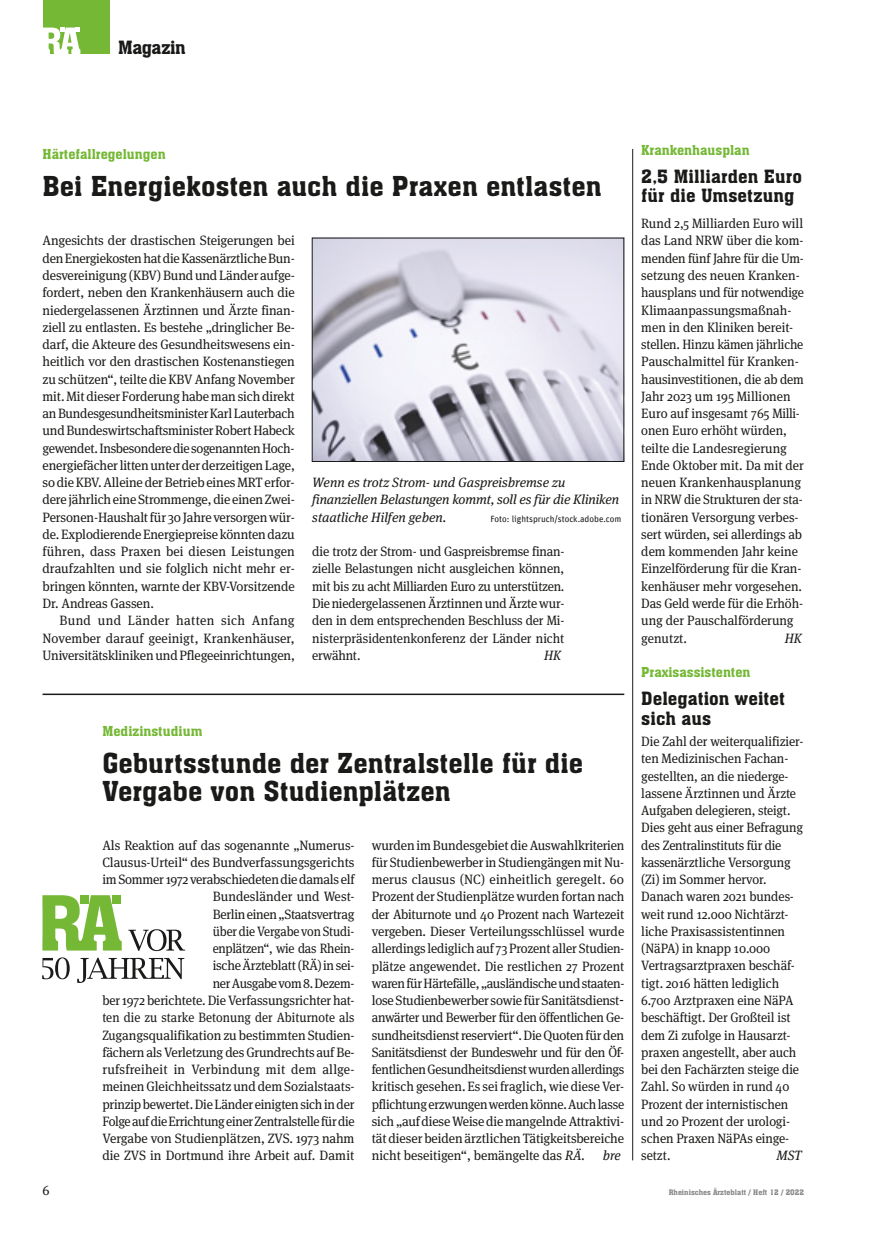
<style>
.page{position:relative;width:872px;height:1234px;background:#fff}
.page>*{position:absolute;margin:0;border:0;box-sizing:border-box;transform-origin:0 0}
.t1{font:27px/28.5px "Aachen BT";color:#1a1a18}
.t2{font:18px/19.5px "Aachen BT";letter-spacing:.005em;color:#1a1a18}
.t3{font:18px "Aachen BT";letter-spacing:-.02em;color:#1a1a18}
.t4{font:13.5px/17.2px "Meta Serif OT";letter-spacing:-.01em;color:#1a1a18;text-align:justify}
.t5{font:13.5px/17.2px "Meta Serif OT";letter-spacing:-.01em;color:#1a1a18;scale:.96 1}
.t6{font:13.5px/17.2px "Meta Serif OT";letter-spacing:-.01em;color:#1a1a18;scale:.95 1}
.t7{font:italic 13.5px/17.2px "Meta Serif OT";letter-spacing:-.005em;color:#1a1a18}
.t8{font:13.5px "Aachen BT";color:#75b836}
.t9{font:italic 13.5px "Meta Serif OT";letter-spacing:-.005em;color:#1a1a18;scale:.96 1}
.t10{font:9px "Unit";color:#1a1a18}
.t11{font:7.5px "Aachen BT";color:#878786}
.s1{font-style:italic}
</style>
<div class="page">
<div style="left:43px;top:0;width:66px;height:54px;background:#75b836"></div>
<svg style="left:43px;top:28px;width:37px;height:26px"></svg>
<hr style="left:632px;top:149px;width:1px;height:1011px;background:#1a1a18">
<hr style="left:43px;top:693px;width:581px;height:2px;background:#1a1a18">
<svg style="left:42px;top:895px;width:80px;height:55px"></svg>
<div style="left:80px;top:895px;width:8px;height:8px;background:#75b836"></div>
<div style="left:112px;top:895px;width:9px;height:8px;background:#75b836"></div>
<svg style="left:128px;top:929px;width:57px;height:21px"></svg>
<svg style="left:42px;top:957px;width:28px;height:22px"></svg>
<svg style="left:77px;top:957px;width:107px;height:25px"></svg>
<img style="left:314px;top:240px;width:308px;height:219px">
<h2 class="t3" style="left:118px;top:36px;width:69px">Magazin</h2>
<p class="t8" style="left:43px;top:145px;width:125px">Härtefallregelungen</p>
<h1 class="t1" style="left:43px;top:171px;width:560px">Bei Energiekosten auch die Praxen entlasten</h1>
<p class="t4" style="left:43px;top:232px;width:254px">Angesichts der drastischen Steigerungen bei den Energiekosten hat die Kassenärztliche Bun&shy;desvereinigung (KBV) Bund und Länder aufge&shy;fordert, neben den Krankenhäusern auch die niedergelassenen Ärztinnen und Ärzte finan&shy;ziell zu entlasten. Es bestehe „dringlicher Be&shy;darf, die Akteure des Gesundheitswesens ein&shy;heitlich vor den drastischen Kostenanstiegen zu schützen“, teilte die KBV Anfang November mit. Mit dieser Forderung habe man sich direkt an Bundesgesundheitsminister Karl Lauterbach und Bundeswirtschaftsminister Robert Habeck gewendet. Insbesondere die sogenannten Hoch&shy;energiefächer litten unter der derzeitigen Lage, so die KBV. Alleine der Betrieb eines MRT erfor&shy;dere jährlich eine Strommenge, die einen Zwei-Personen-Haushalt für 30 Jahre versorgen wür&shy;de. Explodierende Energiepreise könnten dazu führen, dass Praxen bei diesen Leistungen draufzahlten und sie folglich nicht mehr er&shy;bringen könnten, warnte der KBV-Vorsitzende Dr. Andreas Gassen.</p>
<p class="t4" style="left:43px;top:611px;width:254px;text-indent:17px">Bund und Länder hatten sich Anfang November darauf geeinigt, Krankenhäuser, Universitätskliniken und Pflegeeinrichtungen,</p>
<p class="t7" style="left:312px;top:473px;width:308px">Wenn es trotz Strom- und Gaspreisbremse zu finanziellen Belastungen kommt, soll es für die Kliniken staatliche Hilfen geben.</p>
<p class="t10" style="left:490px;top:513px;width:133px">Foto: lightspruch/stock.adobe.com</p>
<p class="t4" style="left:312px;top:542px;width:254px">die trotz der Strom- und Gaspreisbremse finan&shy;zielle Belastungen nicht ausgleichen können, mit bis zu acht Milliarden Euro zu unterstützen.<br>Die niedergelassenen Ärztinnen und Ärzte wur&shy;den in dem entsprechenden Beschluss der Mi&shy;nisterpräsidentenkonferenz der Länder nicht erwähnt.</p>
<p class="t9" style="left:544px;top:646px;width:19px">HK</p>
<p class="t8" style="left:102px;top:722px;width:101px">Medizinstudium</p>
<h1 class="t1" style="left:102px;top:748px;width:482px">Geburtsstunde der Zentralstelle für die<br>Vergabe von Studienplätzen</h1>
<p class="t4" style="left:102px;top:836px;width:254px;text-align:right">Als Reaktion auf das sogenannte „Numerus-Clausus-Urteil“ des Bundverfassungsgerichts im Sommer 1972 verabschiedeten die damals elf Bundesländer und West-<br>Berlin einen „Staatsvertrag<br>über die Vergabe von Studi-<br>enplätzen“, wie das Rhein-<br>ische Ärzteblatt (RÄ) in sei-<br>ner Ausgabe vom 8. Dezem-<br>ber 1972 berichtete. Die Verfassungsrichter hat&shy;ten die zu starke Betonung der Abiturnote als Zugangsqualifikation zu bestimmten Studien&shy;fächern als Verletzung des Grundrechts auf Be&shy;rufsfreiheit in Verbindung mit dem allge&shy;meinen Gleichheitssatz und dem Sozialstaats&shy;prinzip bewertet. Die Länder einigten sich in der Folge auf die Errichtung einer Zentralstelle für die Vergabe von Studienplätzen, ZVS. 1973 nahm die ZVS in Dortmund ihre Arbeit auf. Damit</p>
<p class="t4" style="left:372px;top:836px;width:254px;text-align:left">wurden im Bundesgebiet die Auswahlkriterien für Studienbewerber in Studiengängen mit Nu&shy;merus clausus (NC) einheitlich geregelt. 60<br>Prozent der Studienplätze wurden fortan nach der Abiturnote und 40 Prozent nach Wartezeit vergeben. Dieser Verteilungsschlüssel wurde allerdings lediglich auf 73 Prozent aller Studien&shy;plätze angewendet. Die restlichen 27 Prozent waren für Härtefälle, „ausländische und staaten&shy;lose Studienbewerber sowie für Sanitätsdienst&shy;anwärter und Bewerber für den öffentlichen Ge&shy;sundheitsdienst reserviert“. Die Quoten für den Sanitätsdienst der Bundeswehr und für den Öf&shy;fentlichen Gesundheitsdienst wurden allerdings kritisch gesehen. Es sei fraglich, wie diese Ver&shy;pflichtung erzwungen werden könne. Auch lasse sich „auf diese Weise die mangelnde Attraktivi&shy;tät dieser beiden ärztlichen Tätigkeitsbereiche nicht beseitigen“, bemängelte das <span class="s1">RÄ.</span></p>
<p class="t7" style="left:603px;top:1146px;width:20px">bre</p>
<p class="t8" style="left:641px;top:141px;width:110px">Krankenhausplan</p>
<h2 class="t2" style="left:641px;top:166px;width:162px">2,5 Milliarden Euro für die Umsetzung</h2>
<p class="t5" style="left:641px;top:215px;width:171px">Rund 2,5 Milliarden Euro will das Land NRW über die kom&shy;menden fünf Jahre für die Um&shy;setzung des neuen Kranken&shy;hausplans und für notwendige<br>Klimaanpassungsmaßnah&shy;men in den Kliniken bereit&shy;stellen. Hinzu kämen jährliche<br>Pauschalmittel für Kranken&shy;hausinvestitionen, die ab dem<br>Jahr 2023 um 195 Millionen<br>Euro auf insgesamt 765 Milli&shy;onen Euro erhöht würden, teilte die Landesregierung<br>Ende Oktober mit. Da mit der neuen Krankenhausplanung in NRW die Strukturen der sta&shy;tionären Versorgung verbes&shy;sert würden, sei allerdings ab dem kommenden Jahr keine<br>Einzelförderung für die Kran&shy;kenhäuser mehr vorgesehen.<br>Das Geld werde für die Erhöh&shy;ung der Pauschalförderung genutzt.</p>
<p class="t9" style="left:784px;top:629px;width:19px">HK</p>
<p class="t8" style="left:641px;top:663px;width:111px">Praxisassistenten</p>
<h2 class="t2" style="left:641px;top:688px;width:145px">Delegation weitet sich aus</h2>
<p class="t6" style="left:641px;top:732px;width:172px">Die Zahl der weiterqualifizier&shy;ten Medizinischen Fachan&shy;gestellten, an die niederge&shy;lassene Ärztinnen und Ärzte<br>Aufgaben delegieren, steigt.<br>Dies geht aus einer Befragung des Zentralinstituts für die kassenärztliche Versorgung (Zi) im Sommer hervor.<br>Danach waren 2021 bundes&shy;weit rund 12.000 Nichtärzt&shy;liche Praxisassistentinnen (NäPA) in knapp 10.000<br>Vertragsarztpraxen beschäf&shy;tigt. 2016 hätten lediglich<br>6.700 Arztpraxen eine NäPA beschäftigt. Der Großteil ist dem Zi zufolge in Hausarzt&shy;praxen angestellt, aber auch bei den Fachärzten steige die<br>Zahl. So würden in rund 40<br>Prozent der internistischen und 20 Prozent der urologi&shy;schen Praxen NäPAs einge&shy;setzt.</p>
<p class="t7" style="left:776px;top:1146px;width:27px">MST</p>
<p class="t4" style="left:43px;top:1181px;width:9px">6</p>
<p class="t11" style="left:668px;top:1187px;width:137px">Rheinisches Ärzteblatt / Heft 12 / 2022</p>
</div>
